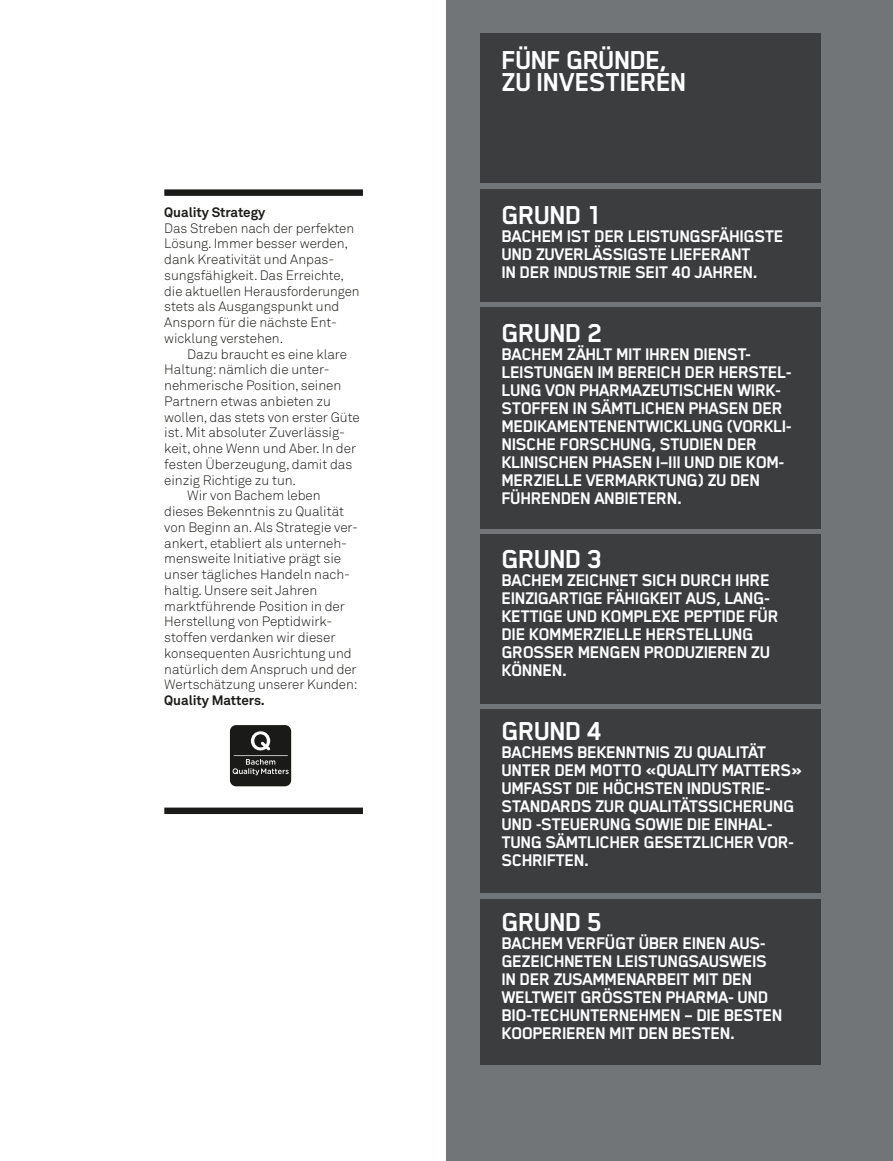
<style>
.page{position:relative;width:893px;height:1161px;background:#fff}
.page>*{position:absolute;margin:0;border:0;box-sizing:border-box;transform-origin:0 0}
.t1{font:700 30px/22.5px "Blender Pro";letter-spacing:-.04em;color:#fff}
.t2{font:700 19.5px/18px "Blender Pro";letter-spacing:-.04em;color:#fff}
.t3{font:13.5px/15.8px "Akkurat Light Pro";letter-spacing:-.005em;color:#1a1a18}
.t4{font:700 13.5px "Akkurat Pro";letter-spacing:-.005em;color:#1a1a18}
</style>
<div class="page">
<div style="left:446px;top:0;width:447px;height:1161px;background:#717578"></div>
<div style="left:480px;top:33px;width:341px;height:150px;background:#3b3d3f"></div>
<hr style="left:0;top:0;width:1px;height:1161px;background:#f8dbeb">
<div style="left:164px;top:189px;width:199px;height:7px;background:#1a1a18"></div>
<div style="left:164px;top:807px;width:199px;height:7px;background:#1a1a18"></div>
<svg style="left:230px;top:725px;width:61px;height:61px;background:#343433"></svg>
<div style="left:480px;top:709px;width:341px;height:184px;background:#3b3d3f"></div>
<div style="left:480px;top:534px;width:341px;height:169px;background:#3b3d3f"></div>
<div style="left:480px;top:189px;width:341px;height:112px;background:#3b3d3f"></div>
<div style="left:480px;top:307px;width:341px;height:221px;background:#3b3d3f"></div>
<div style="left:480px;top:899px;width:341px;height:166px;background:#3b3d3f"></div>
<p class="t4" style="left:164px;top:204px;width:103px">Quality Strategy</p>
<p class="t3" style="left:164px;top:220px;width:197px">Das Streben nach der perfekten<br>Lösung. Immer besser werden, dank Kreativität und Anpas&shy;sungsfähigkeit. Das Erreichte, die aktuellen Herausforderungen stets als Ausgangspunkt und<br>Ansporn für die nächste Ent&shy;wicklung verstehen.</p>
<p class="t3" style="left:187px;top:346px;width:161px">Dazu braucht es eine klare</p>
<p class="t3" style="left:164px;top:362px;width:167px">Haltung: nämlich die unter-</p>
<p class="t3" style="left:164px;top:378px;width:178px">nehmerische Position, seinen</p>
<p class="t3" style="left:164px;top:393px;width:168px">Partnern etwas anbieten zu</p>
<p class="t3" style="left:164px;top:409px;width:197px">wollen, das stets von erster Güte</p>
<p class="t3" style="left:164px;top:425px;width:182px">ist. Mit absoluter Zuverlässig-</p>
<p class="t3" style="left:164px;top:441px;width:193px">keit, ohne Wenn und Aber. In der</p>
<p class="t3" style="left:164px;top:456px;width:190px">festen Überzeugung, damit das</p>
<p class="t3" style="left:164px;top:472px;width:133px">einzig Richtige zu tun.</p>
<p class="t3" style="left:187px;top:488px;width:135px">Wir von Bachem leben</p>
<p class="t3" style="left:164px;top:504px;width:181px">dieses Bekenntnis zu Qualität</p>
<p class="t3" style="left:164px;top:520px;width:195px">von Beginn an. Als Strategie ver-</p>
<p class="t3" style="left:164px;top:535px;width:184px">ankert, etabliert als unterneh-</p>
<p class="t3" style="left:164px;top:551px;width:178px">mensweite Initiative prägt sie</p>
<p class="t3" style="left:164px;top:567px;width:187px">unser tägliches Handeln nach-</p>
<p class="t3" style="left:164px;top:583px;width:154px">haltig. Unsere seit Jahren</p>
<p class="t3" style="left:164px;top:598px;width:182px">marktführende Position in der</p>
<p class="t3" style="left:164px;top:614px;width:167px">Herstellung von Peptidwirk-</p>
<p class="t3" style="left:164px;top:630px;width:173px">stoffen verdanken wir dieser</p>
<p class="t3" style="left:164px;top:645px;width:189px">konsequenten Ausrichtung und</p>
<p class="t3" style="left:164px;top:661px;width:194px">natürlich dem Anspruch und der</p>
<p class="t3" style="left:164px;top:677px;width:195px">Wertschätzung unserer Kunden:</p>
<p class="t4" style="left:164px;top:692px;width:102px">Quality Matters.</p>
<h1 class="t1" style="left:502px;top:48px;width:187px">FÜNF GRÜNDE,<br>ZU INVESTIEREN</h1>
<h1 class="t1" style="left:502px;top:203px;width:102px">GRUND 1</h1>
<p class="t2" style="left:502px;top:226px;width:284px">BACHEM IST DER LEISTUNGSFÄHIGSTE<br>UND ZUVERLÄSSIGSTE LIEFERANT<br>IN DER INDUSTRIE SEIT 40 JAHREN.</p>
<h1 class="t1" style="left:502px;top:321px;width:102px">GRUND 2</h1>
<p class="t2" style="left:502px;top:345px;width:292px">BACHEM ZÄHLT MIT IHREN DIENST-<br>LEISTUNGEN IM BEREICH DER HERSTEL-<br>LUNG VON PHARMAZEUTISCHEN WIRK-<br>STOFFEN IN SÄMTLICHEN PHASEN DER<br>MEDIKAMENTENENTWICKLUNG (VORKLI-<br>NISCHE FORSCHUNG, STUDIEN DER<br>KLINISCHEN PHASEN I–III UND DIE KOM-<br>MERZIELLE VERMARKTUNG) ZU DEN<br>FÜHRENDEN ANBIETERN.</p>
<h1 class="t1" style="left:502px;top:547px;width:102px">GRUND 3</h1>
<p class="t2" style="left:502px;top:571px;width:279px">BACHEM ZEICHNET SICH DURCH IHRE<br>EINZIGARTIGE FÄHIGKEIT AUS, LANG-<br>KETTIGE UND KOMPLEXE PEPTIDE FÜR<br>DIE KOMMERZIELLE HERSTELLUNG<br>GROSSER MENGEN PRODUZIEREN ZU<br>KÖNNEN.</p>
<h1 class="t1" style="left:502px;top:720px;width:102px">GRUND 4</h1>
<p class="t2" style="left:502px;top:743px;width:302px">BACHEMS BEKENNTNIS ZU QUALITÄT<br>UNTER DEM MOTTO «QUALITY MATTERS»<br>UMFASST DIE HÖCHSTEN INDUSTRIE-<br>STANDARDS ZUR QUALITÄTSSICHERUNG<br>UND -STEUERUNG SOWIE DIE EINHAL-<br>TUNG SÄMTLICHER GESETZLICHER VOR-<br>SCHRIFTEN.</p>
<h1 class="t1" style="left:502px;top:910px;width:102px">GRUND 5</h1>
<p class="t2" style="left:502px;top:933px;width:283px">BACHEM VERFÜGT ÜBER EINEN AUS-<br>GEZEICHNETEN LEISTUNGSAUSWEIS<br>IN DER ZUSAMMENARBEIT MIT DEN<br>WELTWEIT GRÖSSTEN PHARMA- UND<br>BIO-TECHUNTERNEHMEN – DIE BESTEN<br>KOOPERIEREN MIT DEN BESTEN.</p>
</div>
